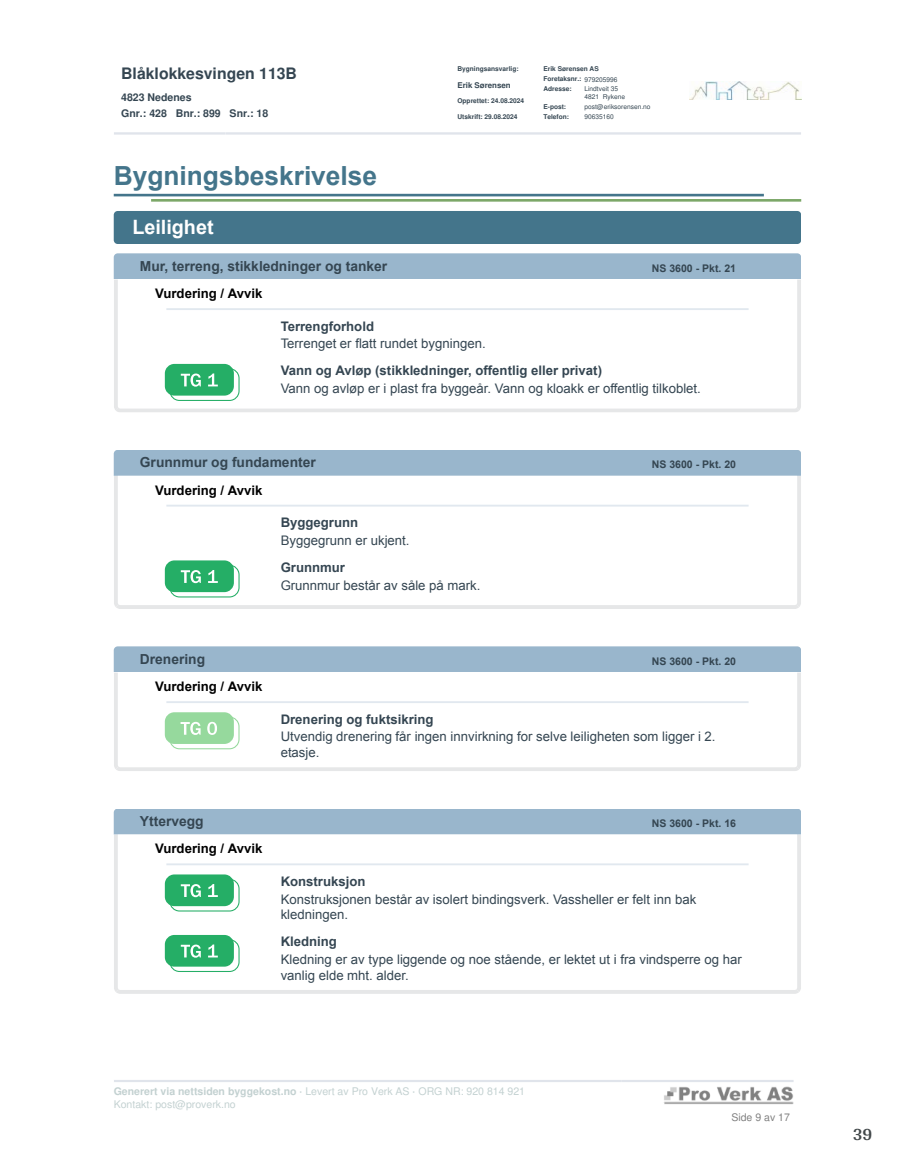
<style>
.page{position:relative;width:915px;height:1172px;background:#fff}
.page>*{position:absolute;margin:0;border:0;box-sizing:border-box;transform-origin:0 0}
.t1{font:700 26.4px "Arial";color:#44758b}
.t2{font:700 19.8px "Arial";color:#fff}
.t3{font:700 18px "Arya";color:#414749}
.t4{font:700 15.75px "Helvetica";color:#354652}
.t5{font:700 13.8px "Arial";color:#354652}
.t6{font:13.2px/15.8px "Arial";color:#354652}
.t7{font:700 13.2px "Arial";color:#354652}
.t8{font:700 13.2px "Arial";color:#000}
.t9{font:10.5px/12.6px "Helvetica";color:#c3d1d1}
.t10{font:700 10.5px "Arial";color:#354652}
.t11{font:700 10.5px/16.4px "Helvetica";color:#354652}
.t12{font:10.5px "Helvetica";color:#808080}
.t13{font:700 7.95px "Helvetica";color:#354652}
.t14{font:700 6.6px/9.8px "Helvetica";color:#354652}
.t15{font:6.6px/7.9px "Helvetica";color:#354652}
.s1{font-weight:400}
.s2{font-weight:700}
</style>
<div class="page">
<hr style="left:114px;top:132px;width:687px;height:3px;background:#e8ebf0">
<img style="left:689px;top:81px;width:112px;height:18px">
<hr style="left:114px;top:194px;width:649px;height:2px;background:#44758b">
<hr style="left:151px;top:199px;width:650px;height:3px;background:#7ca768">
<div style="left:114px;top:211px;width:687px;height:33px;background:#44758b"></div>
<svg style="left:114px;top:253px;width:687px;height:159px"></svg>
<svg style="left:114px;top:450px;width:687px;height:159px"></svg>
<svg style="left:114px;top:646px;width:687px;height:125px"></svg>
<svg style="left:114px;top:809px;width:687px;height:185px"></svg>
<svg style="left:114px;top:1080px;width:679px;height:2px"></svg>
<img style="left:664px;top:1086px;width:129px;height:19px">
<p class="t4" style="left:121px;top:67px;width:177px">Blåklokkesvingen 113B</p>
<p class="t11" style="left:121px;top:90px;width:148px">4823 Nedenes<br>Gnr.: 428 Bnr.: 899 Snr.: 18</p>
<p class="t14" style="left:457px;top:64px;width:63px">Bygningsansvarlig:</p>
<p class="t13" style="left:457px;top:81px;width:55px">Erik Sørensen</p>
<p class="t14" style="left:457px;top:97px;width:68px">Opprettet: 24.08.2024</p>
<p class="t14" style="left:457px;top:112px;width:62px">Utskrift: 29.08.2024</p>
<p class="t14" style="left:543px;top:64px;width:76px">Erik Sørensen AS<br>Foretaksnr.: <span class="s1">979205996</span></p>
<p class="t14" style="left:543px;top:85px;width:30px">Adresse:</p>
<p class="t15" style="left:584px;top:86px;width:42px">Lindtveit 35<br>4821 Rykene</p>
<p class="t14" style="left:543px;top:102px;width:24px">E-post:</p>
<p class="t15" style="left:584px;top:103px;width:67px">post@eriksorensen.no</p>
<p class="t14" style="left:543px;top:112px;width:27px">Telefon:</p>
<p class="t15" style="left:584px;top:113px;width:31px">90635160</p>
<h1 class="t1" style="left:114px;top:158px;width:265px">Bygningsbeskrivelse</h1>
<h2 class="t2" style="left:132px;top:213px;width:83px">Leilighet</h2>
<p class="t5" style="left:140px;top:256px;width:249px">Mur, terreng, stikkledninger og tanker</p>
<p class="t10" style="left:651px;top:261px;width:86px">NS 3600 - Pkt. 21</p>
<p class="t8" style="left:155px;top:284px;width:109px">Vurdering / Avvik</p>
<p class="t7" style="left:280px;top:317px;width:95px">Terrengforhold</p>
<p class="t6" style="left:280px;top:336px;width:206px">Terrenget er flatt rundet bygningen.</p>
<p class="t7" style="left:280px;top:361px;width:323px">Vann og Avløp (stikkledninger, offentlig eller privat)</p>
<p class="t6" style="left:280px;top:380px;width:421px">Vann og avløp er i plast fra byggeår. Vann og kloakk er offentlig tilkoblet.</p>
<p class="t5" style="left:140px;top:453px;width:177px">Grunnmur og fundamenter</p>
<p class="t10" style="left:651px;top:457px;width:86px">NS 3600 - Pkt. 20</p>
<p class="t8" style="left:155px;top:481px;width:109px">Vurdering / Avvik</p>
<p class="t7" style="left:280px;top:513px;width:79px">Byggegrunn</p>
<p class="t6" style="left:280px;top:532px;width:130px">Byggegrunn er ukjent.</p>
<p class="t7" style="left:280px;top:558px;width:66px">Grunnmur</p>
<p class="t6" style="left:280px;top:577px;width:201px">Grunnmur består av såle på mark.</p>
<p class="t5" style="left:140px;top:649px;width:67px">Drenering</p>
<p class="t10" style="left:651px;top:654px;width:86px">NS 3600 - Pkt. 20</p>
<p class="t8" style="left:155px;top:677px;width:109px">Vurdering / Avvik</p>
<p class="t7" style="left:280px;top:710px;width:154px">Drenering og fuktsikring</p>
<p class="t6" style="left:280px;top:729px;width:436px">Utvendig drenering får ingen innvirkning for selve leiligheten som ligger i 2. etasje.</p>
<p class="t5" style="left:140px;top:811px;width:65px">Yttervegg</p>
<p class="t10" style="left:651px;top:816px;width:86px">NS 3600 - Pkt. 16</p>
<p class="t8" style="left:155px;top:839px;width:109px">Vurdering / Avvik</p>
<p class="t7" style="left:280px;top:872px;width:86px">Konstruksjon</p>
<p class="t6" style="left:280px;top:891px;width:417px">Konstruksjonen består av isolert bindingsverk. Vassheller er felt inn bak kledningen.</p>
<p class="t7" style="left:280px;top:932px;width:58px">Kledning</p>
<p class="t6" style="left:280px;top:951px;width:462px">Kledning er av type liggende og noe stående, er lektet ut i fra vindsperre og har vanlig elde mht. alder.</p>
<p class="t9" style="left:114px;top:1086px;width:413px"><span class="s2">Generert via nettsiden byggekost.no ·</span> Levert av Pro Verk AS <span class="s2">·</span> ORG NR: 920 814 921<br>Kontakt: post@proverk.no</p>
<p class="t12" style="left:731px;top:1113px;width:60px">Side 9 av 17</p>
<h3 class="t3" style="left:852px;top:1123px;width:21px">39</h3>
</div>
